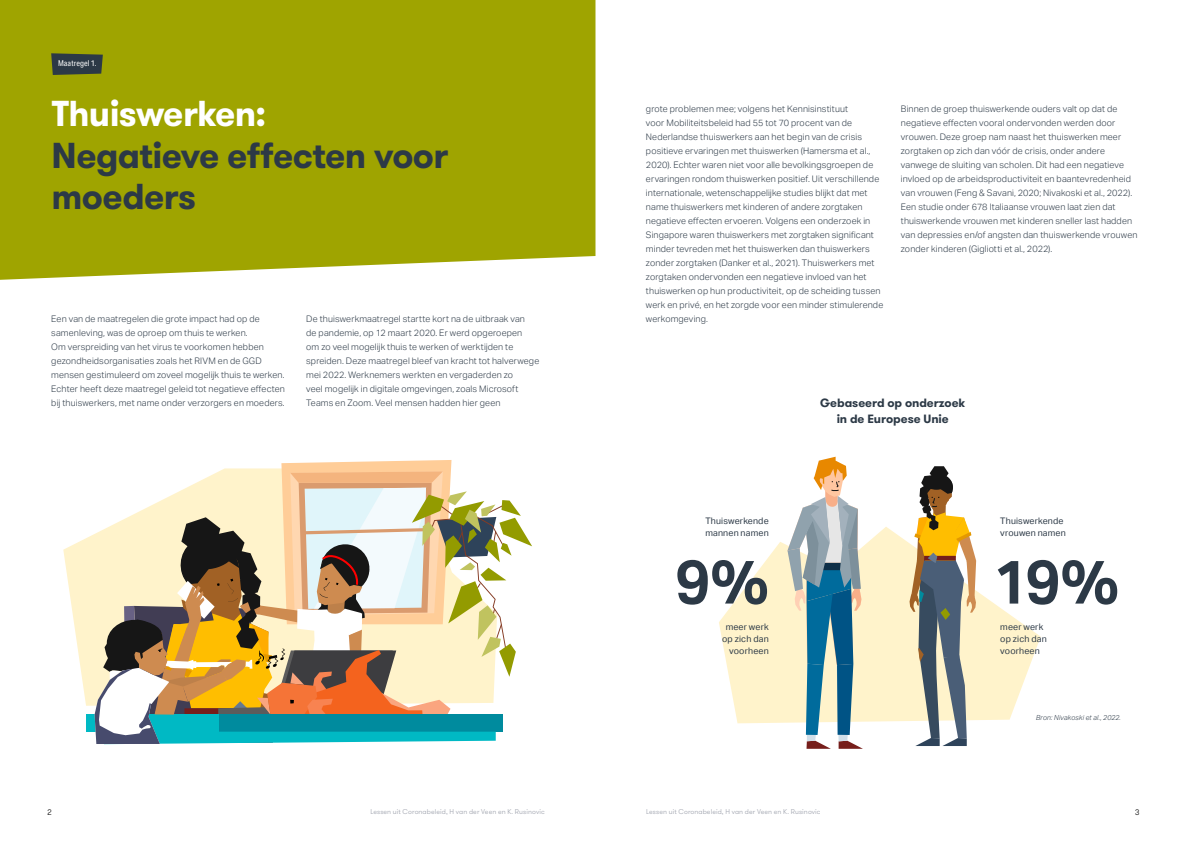
<style>
.page{position:relative;width:1191px;height:842px;background:#fff}
.page>*{position:absolute;margin:0;border:0;box-sizing:border-box;transform-origin:0 0}
.t1{font:700 61.5px "Aktiv Grotesk";color:#2c3946}
.t2{font:700 36px/41.4px "GT Walsheim Pro";letter-spacing:-.015em;color:#2c3946}
.t3{font:700 36px "GT Walsheim Pro";letter-spacing:-.02em;color:#fff}
.t4{font:700 12px/16px "GT Walsheim Pro";letter-spacing:-.005em;color:#2c3946;text-align:center}
.t5{font:300 9px/14px "Aktiv Grotesk";letter-spacing:.015em;color:#2c3946}
.t6{font:9px/12px "Aktiv Grotesk";letter-spacing:.02em;color:#2c3946}
.t7{font:8.1px "Aktiv Grotesk Cd";letter-spacing:.01em;color:#fff}
.t8{font:300 8px "GT Walsheim Pro";color:#000}
.t9{font:300 7px "GT Walsheim Pro";letter-spacing:.01em;color:#9da1ac}
.t10{font:italic 300 7px "Aktiv Grotesk";letter-spacing:.025em;color:#2c3946}
</style>
<div class="page">
<div style="left:0;top:0;width:595px;height:280px;background:#9fa400"></div>
<svg style="left:51px;top:53px;width:52px;height:22px"></svg>
<svg style="left:63px;top:534px;width:32px;height:172px;fill:#fff3cb"></svg>
<div style="left:87px;top:714px;width:138px;height:18px;background:#00b9c4"></div>
<svg style="left:95px;top:460px;width:437px;height:284px"></svg>
<svg style="left:719px;top:527px;width:321px;height:196px;fill:#fff3cb"></svg>
<svg style="left:787px;top:457px;width:76px;height:292px"></svg>
<svg style="left:909px;top:466px;width:67px;height:280px"></svg>
<p class="t7" style="left:58px;top:58px;width:40px">Maatregel 1.</p>
<h2 class="t3" style="left:51px;top:90px;width:216px">Thuiswerken:</h2>
<h2 class="t2" style="left:51px;top:135px;width:398px">Negatieve effecten voor moeders</h2>
<p class="t5" style="left:646px;top:102px;width:239px">grote problemen mee; volgens het Kennisinstituut<br>voor Mobiliteitsbeleid had 55 tot 70 procent van de Nederlandse thuiswerkers aan het begin van de crisis positieve ervaringen met thuiswerken (Hamersma et al., 2020). Echter waren niet voor alle bevolkingsgroepen de ervaringen rondom thuiswerken positief. Uit verschillende internationale, wetenschappelijke studies blijkt dat met name thuiswerkers met kinderen of andere zorgtaken negatieve effecten ervoeren. Volgens een onderzoek in Singapore waren thuiswerkers met zorgtaken significant minder tevreden met het thuiswerken dan thuiswerkers zonder zorgtaken (Danker et al., 2021). Thuiswerkers met zorgtaken ondervonden een negatieve invloed van het thuiswerken op hun productiviteit, op de scheiding tussen werk en privé, en het zorgde voor een minder stimulerende</p>
<p class="t5" style="left:901px;top:102px;width:238px">Binnen de groep thuiswerkende ouders valt op dat de negatieve effecten vooral ondervonden werden door vrouwen. Deze groep nam naast het thuiswerken meer zorgtaken op zich dan vóór de crisis, onder andere vanwege de sluiting van scholen. Dit had een negatieve invloed op de arbeidsproductiviteit en baantevredenheid van vrouwen (Feng &amp; Savani, 2020; Nivakoski et al., 2022).<br>Een studie onder 678 Italiaanse vrouwen laat zien dat thuiswerkende vrouwen met kinderen sneller last hadden van depressies en/of angsten dan thuiswerkende vrouwen zonder kinderen (Gigliotti et al., 2022).</p>
<p class="t5" style="left:51px;top:312px;width:235px">Een van de maatregelen die grote impact had op de samenleving, was de oproep om thuis te werken.<br>Om verspreiding van het virus te voorkomen hebben gezondheidsorganisaties zoals het RIVM en de GGD mensen gestimuleerd om zoveel mogelijk thuis te werken.<br>Echter heeft deze maatregel geleid tot negatieve effecten bij thuiswerkers, met name onder verzorgers en moeders.</p>
<p class="t5" style="left:306px;top:312px;width:220px">De thuiswerkmaatregel startte kort na de uitbraak van</p>
<p class="t5" style="left:646px;top:312px;width:63px">werkomgeving.</p>
<p class="t5" style="left:306px;top:326px;width:235px">de pandemie, op 12 maart 2020. Er werd opgeroepen<br>om zo veel mogelijk thuis te werken of werktijden te spreiden. Deze maatregel bleef van kracht tot halverwege mei 2022. Werknemers werkten en vergaderden zo<br>veel mogelijk in digitale omgevingen, zoals Microsoft Teams en Zoom. Veel mensen hadden hier geen</p>
<p class="t6" style="left:705px;top:515px;width:65px">Thuiswerkende mannen namen</p>
<h1 class="t1" style="left:675px;top:546px;width:95px">9%</h1>
<p class="t6" style="left:722px;top:621px;width:48px;text-align:right">meer werk op zich dan voorheen</p>
<h3 class="t4" style="left:820px;top:395px;width:146px">Gebaseerd op onderzoek in de Europese Unie</h3>
<p class="t6" style="left:1000px;top:515px;width:67px">Thuiswerkende vrouwen namen</p>
<h1 class="t1" style="left:993px;top:546px;width:127px">19%</h1>
<p class="t6" style="left:1000px;top:621px;width:48px">meer werk op zich dan voorheen</p>
<p class="t10" style="left:1036px;top:714px;width:86px">Bron: Nivakoski et al., 2022.</p>
<p class="t8" style="left:48px;top:807px;width:6px">2</p>
<p class="t9" style="left:370px;top:807px;width:176px">Lessen uit Coronabeleid, H van der Veen en K. Rusinovic</p>
<p class="t9" style="left:646px;top:807px;width:176px">Lessen uit Coronabeleid, H van der Veen en K. Rusinovic</p>
<p class="t8" style="left:1135px;top:807px;width:6px">3</p>
</div>
